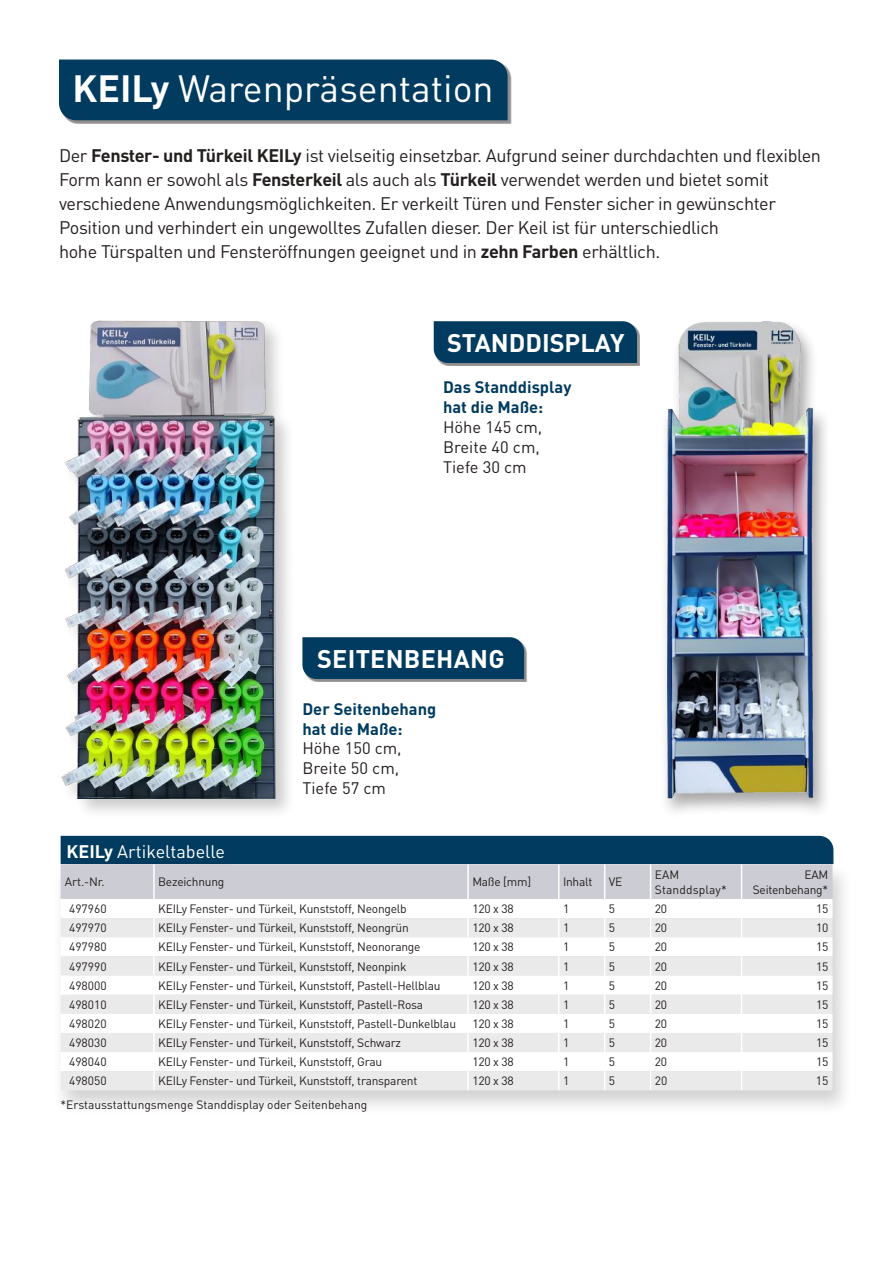
<style>
.page{position:relative;width:893px;height:1263px;background:#fff}
.page>*{position:absolute;margin:0;border:0;box-sizing:border-box;transform-origin:0 0}
.t1{font:37.5px "DIN Pro";color:#fff}
.t2{font:700 25.2px "DIN Pro";letter-spacing:.005em;color:#fff}
.t3{font:18px/24px "DIN Pro";letter-spacing:-.02em;color:#241f1f}
.t4{font:18px "DIN Pro";color:#fff}
.t5{font:16.5px/19.8px "DIN Pro";color:#241f1f}
.t6{font:700 16.5px/19.8px "DIN Pro";color:#013c60}
.t7{font:12px/14.4px "DIN Pro";letter-spacing:-.02em;color:#241f1f;text-align:right}
.t8{font:12px "DIN Pro";color:#241f1f}
.t9{font:12px/14.4px "DIN Pro";letter-spacing:.01em;color:#241f1f}
.s1{font-weight:700}
</style>
<div class="page">
<div style="left:61px;top:61px;width:450px;height:63px;background:#241f1f;opacity:.5"></div>
<div style="left:59px;top:60px;width:449px;height:60px;background:#013c60"></div>
<div style="left:53px;top:842px;width:800px;height:273px;background:#241f1f;opacity:.2"></div>
<svg style="left:61px;top:836px;width:772px;height:254px"></svg>
<div style="left:435px;top:323px;width:205px;height:43px;background:#241f1f;opacity:.5"></div>
<div style="left:434px;top:321px;width:203px;height:42px;background:#013c60"></div>
<div style="left:304px;top:639px;width:223px;height:43px;background:#241f1f;opacity:.5"></div>
<div style="left:302px;top:637px;width:222px;height:42px;background:#013c60"></div>
<div style="left:60px;top:318px;width:236px;height:501px;background:#241f1f;opacity:.23"></div>
<img style="left:60px;top:320px;width:216px;height:478px">
<div style="left:660px;top:318px;width:171px;height:502px;background:#241f1f;opacity:.39"></div>
<img style="left:667px;top:321px;width:147px;height:477px">
<h1 class="t1" style="left:72px;top:63px;width:423px"><span class="s1">KEILy</span> Warenpräsentation</h1>
<p class="t3" style="left:59px;top:142px;width:763px">Der <span class="s1">Fenster- und Türkeil KEILy</span> ist vielseitig einsetzbar. Aufgrund seiner durchdachten und flexiblen Form kann er sowohl als <span class="s1">Fensterkeil</span> als auch als <span class="s1">Türkeil</span> verwendet werden und bietet somit verschiedene Anwendungsmöglichkeiten. Er verkeilt Türen und Fenster sicher in gewünschter Position und verhindert ein ungewolltes Zufallen dieser. Der Keil ist für unterschiedlich<br>hohe Türspalten und Fensteröffnungen geeignet und in <span class="s1">zehn Farben</span> erhältlich.</p>
<h2 class="t2" style="left:447px;top:325px;width:179px">STANDDISPLAY</h2>
<h3 class="t6" style="left:443px;top:377px;width:130px">Das Standdisplay hat die Maße:</h3>
<h3 class="t5" style="left:443px;top:416px;width:101px">Höhe 145 cm,<br>Breite 40 cm,<br>Tiefe 30 cm</h3>
<h2 class="t2" style="left:317px;top:641px;width:189px">SEITENBEHANG</h2>
<h3 class="t6" style="left:302px;top:698px;width:135px">Der Seitenbehang hat die Maße:</h3>
<h3 class="t5" style="left:302px;top:738px;width:101px">Höhe 150 cm,<br>Breite 50 cm,<br>Tiefe 57 cm</h3>
<h3 class="t4" style="left:67px;top:839px;width:160px"><span class="s1">KEILy</span> Artikeltabelle</h3>
<p class="t7" style="left:65px;top:874px;width:41px">Art.-Nr.</p>
<p class="t7" style="left:158px;top:874px;width:68px">Bezeichnung</p>
<p class="t7" style="left:472px;top:874px;width:60px">Maße [mm]</p>
<p class="t7" style="left:563px;top:874px;width:31px">Inhalt</p>
<p class="t7" style="left:609px;top:874px;width:15px">VE</p>
<p class="t9" style="left:655px;top:867px;width:73px">EAM<br>Standdsplay*</p>
<p class="t7" style="left:753px;top:867px;width:77px">EAM<br>Seitenbehang*</p>
<p class="t7" style="left:69px;top:901px;width:39px">497960</p>
<p class="t7" style="left:158px;top:901px;width:250px">KEILy Fenster- und Türkeil, Kunststoff, Neongelb</p>
<p class="t7" style="left:472px;top:901px;width:43px">120 x 38</p>
<p class="t7" style="left:563px;top:901px;width:8px">1</p>
<p class="t7" style="left:609px;top:901px;width:8px">5</p>
<p class="t7" style="left:655px;top:901px;width:14px">20</p>
<p class="t7" style="left:816px;top:901px;width:14px">15</p>
<p class="t7" style="left:69px;top:920px;width:39px">497970</p>
<p class="t7" style="left:158px;top:920px;width:252px">KEILy Fenster- und Türkeil, Kunststoff, Neongrün</p>
<p class="t7" style="left:472px;top:920px;width:43px">120 x 38</p>
<p class="t7" style="left:563px;top:920px;width:8px">1</p>
<p class="t7" style="left:609px;top:920px;width:8px">5</p>
<p class="t7" style="left:655px;top:920px;width:14px">20</p>
<p class="t7" style="left:816px;top:920px;width:14px">10</p>
<p class="t7" style="left:69px;top:939px;width:39px">497980</p>
<p class="t7" style="left:158px;top:939px;width:264px">KEILy Fenster- und Türkeil, Kunststoff, Neonorange</p>
<p class="t7" style="left:472px;top:939px;width:43px">120 x 38</p>
<p class="t7" style="left:563px;top:939px;width:8px">1</p>
<p class="t7" style="left:609px;top:939px;width:8px">5</p>
<p class="t7" style="left:655px;top:939px;width:14px">20</p>
<p class="t7" style="left:816px;top:939px;width:14px">15</p>
<p class="t7" style="left:69px;top:958px;width:39px">497990</p>
<p class="t7" style="left:158px;top:958px;width:250px">KEILy Fenster- und Türkeil, Kunststoff, Neonpink</p>
<p class="t7" style="left:472px;top:958px;width:43px">120 x 38</p>
<p class="t7" style="left:563px;top:958px;width:8px">1</p>
<p class="t7" style="left:609px;top:958px;width:8px">5</p>
<p class="t7" style="left:655px;top:958px;width:14px">20</p>
<p class="t7" style="left:816px;top:958px;width:14px">15</p>
<p class="t7" style="left:69px;top:978px;width:39px">498000</p>
<p class="t7" style="left:158px;top:978px;width:284px">KEILy Fenster- und Türkeil, Kunststoff, Pastell-Hellblau</p>
<p class="t7" style="left:472px;top:978px;width:43px">120 x 38</p>
<p class="t7" style="left:563px;top:978px;width:8px">1</p>
<p class="t7" style="left:609px;top:978px;width:8px">5</p>
<p class="t7" style="left:655px;top:978px;width:14px">20</p>
<p class="t7" style="left:816px;top:978px;width:14px">15</p>
<p class="t7" style="left:69px;top:997px;width:39px">498010</p>
<p class="t7" style="left:158px;top:997px;width:266px">KEILy Fenster- und Türkeil, Kunststoff, Pastell-Rosa</p>
<p class="t7" style="left:472px;top:997px;width:43px">120 x 38</p>
<p class="t7" style="left:563px;top:997px;width:8px">1</p>
<p class="t7" style="left:609px;top:997px;width:8px">5</p>
<p class="t7" style="left:655px;top:997px;width:14px">20</p>
<p class="t7" style="left:816px;top:997px;width:14px">15</p>
<p class="t7" style="left:69px;top:1016px;width:39px">498020</p>
<p class="t7" style="left:158px;top:1016px;width:299px">KEILy Fenster- und Türkeil, Kunststoff, Pastell-Dunkelblau</p>
<p class="t7" style="left:472px;top:1016px;width:43px">120 x 38</p>
<p class="t7" style="left:563px;top:1016px;width:8px">1</p>
<p class="t7" style="left:609px;top:1016px;width:8px">5</p>
<p class="t7" style="left:655px;top:1016px;width:14px">20</p>
<p class="t7" style="left:816px;top:1016px;width:14px">15</p>
<p class="t7" style="left:69px;top:1035px;width:39px">498030</p>
<p class="t7" style="left:158px;top:1035px;width:244px">KEILy Fenster- und Türkeil, Kunststoff, Schwarz</p>
<p class="t7" style="left:472px;top:1035px;width:43px">120 x 38</p>
<p class="t7" style="left:563px;top:1035px;width:8px">1</p>
<p class="t7" style="left:609px;top:1035px;width:8px">5</p>
<p class="t7" style="left:655px;top:1035px;width:14px">20</p>
<p class="t7" style="left:816px;top:1035px;width:14px">15</p>
<p class="t7" style="left:69px;top:1054px;width:39px">498040</p>
<p class="t7" style="left:158px;top:1054px;width:226px">KEILy Fenster- und Türkeil, Kunststoff, Grau</p>
<p class="t7" style="left:472px;top:1054px;width:43px">120 x 38</p>
<p class="t7" style="left:563px;top:1054px;width:8px">1</p>
<p class="t7" style="left:609px;top:1054px;width:8px">5</p>
<p class="t7" style="left:655px;top:1054px;width:14px">20</p>
<p class="t7" style="left:816px;top:1054px;width:14px">15</p>
<p class="t7" style="left:69px;top:1073px;width:39px">498050</p>
<p class="t7" style="left:158px;top:1073px;width:261px">KEILy Fenster- und Türkeil, Kunststoff, transparent</p>
<p class="t7" style="left:472px;top:1073px;width:43px">120 x 38</p>
<p class="t7" style="left:563px;top:1073px;width:8px">1</p>
<p class="t7" style="left:609px;top:1073px;width:8px">5</p>
<p class="t7" style="left:655px;top:1073px;width:14px">20</p>
<p class="t7" style="left:816px;top:1073px;width:14px">15</p>
<p class="t8" style="left:61px;top:1096px;width:308px">*Erstausstattungsmenge Standdisplay oder Seitenbehang</p>
</div>
